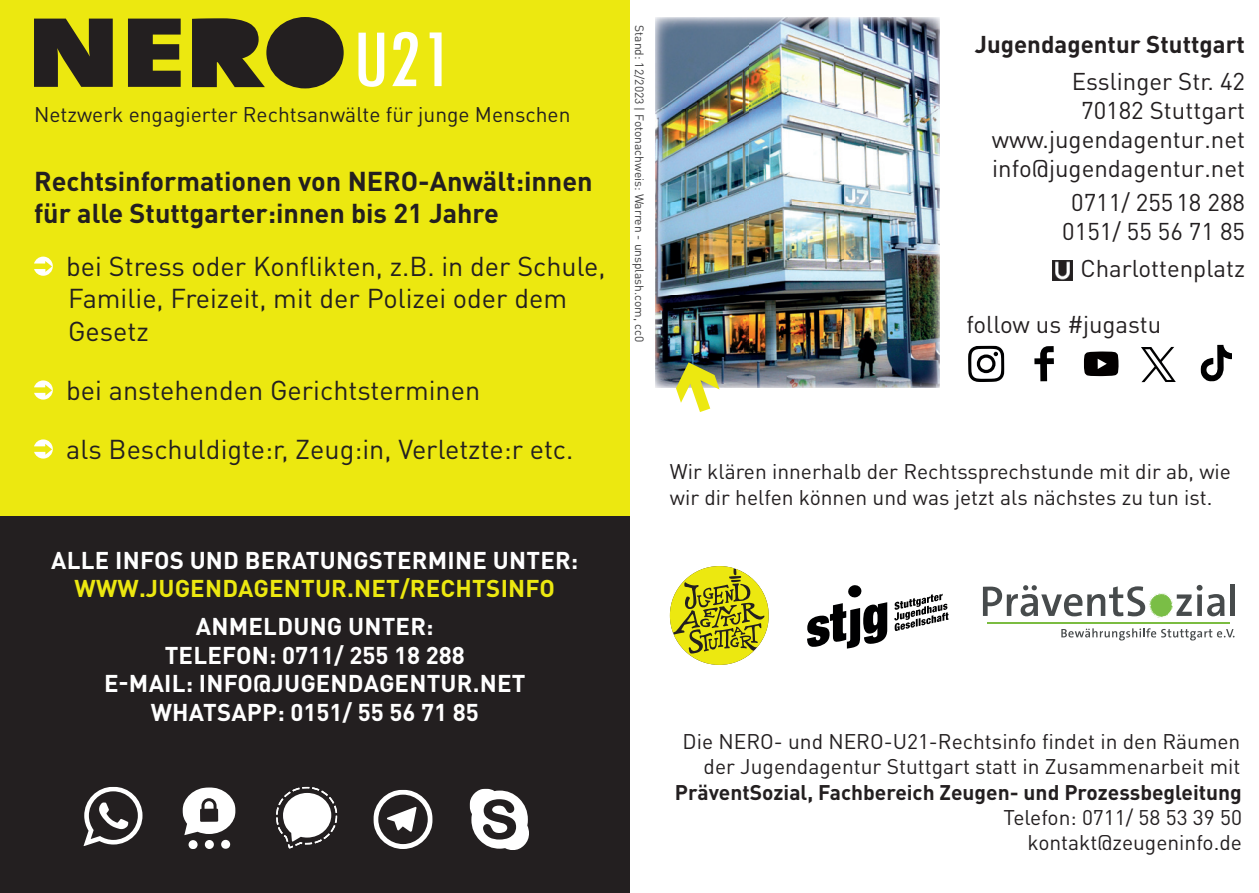
<style>
.page{position:relative;width:1259px;height:893px;background:#fff}
.page>*{position:absolute;margin:0;border:0;box-sizing:border-box;transform-origin:0 0}
.t1{font:27px/32.4px "DIN Pro";color:#231f20}
.t2{font:700 27px/32.4px "DIN Pro";color:#231f20}
.t3{font:24px/28.8px "DIN Pro";color:#231f20;text-align:right}
.t4{font:700 24px/28.8px "DIN Pro";letter-spacing:.01em;color:#fff;text-align:center}
.t5{font:700 24px "DIN Pro";letter-spacing:.01em;color:#ece810}
.t6{font:700 24px "DIN Pro";color:#231f20}
.t7{font:21px/25.2px "DIN Pro";color:#231f20;text-align:right}
.t8{font:700 21px "DIN Pro";color:#231f20}
.t9{font:12px "DIN Pro";color:#3e3e3f}
</style>
<div class="page">
<div style="left:0;top:0;width:629px;height:893px;background:#ece810"></div>
<img style="left:1052px;top:260px;width:20px;height:20px">
<svg style="left:192px;top:18px;width:73px;height:69px"></svg>
<svg style="left:128px;top:19px;width:53px;height:68px"></svg>
<svg style="left:34px;top:19px;width:79px;height:68px;background:#433f1d"></svg>
<div style="left:266px;top:17px;width:78px;height:71px;background:#231f20;border-radius:50%"></div>
<svg style="left:358px;top:33px;width:26px;height:54px"></svg>
<svg style="left:392px;top:32px;width:26px;height:54px"></svg>
<svg style="left:429px;top:32px;width:12px;height:54px"></svg>
<div style="left:0;top:516px;width:629px;height:377px;background:#231f20"></div>
<svg style="left:670px;top:566px;width:99px;height:99px"></svg>
<hr style="left:1230px;top:584px;width:4px;height:32px;background:#474b4c">
<svg style="left:1061px;top:628px;width:173px;height:12px"></svg>
<hr style="left:987px;top:622px;width:243px;height:1px;background:#7bbc41">
<svg style="left:983px;top:585px;width:241px;height:33px"></svg>
<svg style="left:807px;top:602px;width:80px;height:47px"></svg>
<svg style="left:847px;top:585px;width:15px;height:13px"></svg>
<svg style="left:894px;top:594px;width:54px;height:37px"></svg>
<div style="left:205px;top:840px;width:9px;height:9px;background:#fff;border-radius:50%"></div>
<div style="left:188px;top:840px;width:10px;height:9px;background:#fff;border-radius:50%"></div>
<div style="left:221px;top:840px;width:9px;height:9px;background:#fff;border-radius:50%"></div>
<svg style="left:182px;top:787px;width:54px;height:48px"></svg>
<svg style="left:276px;top:787px;width:61px;height:62px"></svg>
<svg style="left:469px;top:789px;width:60px;height:61px"></svg>
<svg style="left:373px;top:790px;width:60px;height:59px"></svg>
<svg style="left:83px;top:787px;width:60px;height:59px"></svg>
<svg style="left:1034px;top:346px;width:20px;height:36px"></svg>
<svg style="left:1141px;top:347px;width:34px;height:35px"></svg>
<svg style="left:1084px;top:351px;width:34px;height:25px"></svg>
<svg style="left:1200px;top:345px;width:32px;height:37px"></svg>
<svg style="left:968px;top:346px;width:36px;height:36px"></svg>
<svg style="left:34px;top:257px;width:19px;height:19px"></svg>
<svg style="left:34px;top:380px;width:19px;height:20px"></svg>
<svg style="left:34px;top:439px;width:19px;height:20px"></svg>
<img style="left:655px;top:17px;width:285px;height:371px">
<svg style="left:669px;top:356px;width:55px;height:32px;background:#4a5969"></svg>
<p class="t7" style="left:34px;top:101px;width:538px">Netzwerk engagierter Rechtsanwälte für junge Menschen</p>
<p class="t2" style="left:34px;top:164px;width:560px">Rechtsinformationen von NERO-Anwält:innen für alle Stuttgarter:innen bis 21 Jahre</p>
<p class="t1" style="left:66px;top:249px;width:541px">bei Stress oder Konflikten, z.B. in der Schule,<br>Familie, Freizeit, mit der Polizei oder dem<br>Gesetz</p>
<p class="t1" style="left:66px;top:359px;width:509px;line-height:59.1px">bei anstehenden Gerichtsterminen<br>als Beschuldigte:r, Zeug:in, Verletzte:r etc.</p>
<p class="t4" style="left:51px;top:545px;width:528px">ALLE INFOS UND BERATUNGSTERMINE UNTER:</p>
<p class="t5" style="left:74px;top:572px;width:482px">WWW.JUGENDAGENTUR.NET/RECHTSINFO</p>
<p class="t4" style="left:104px;top:611px;width:423px">ANMELDUNG UNTER:<br>TELEFON: 0711/ 255 18 288<br>E-MAIL: INFO@JUGENDAGENTUR.NET<br>WHATSAPP: 0151/ 55 56 71 85</p>
<p class="t9" style="left:648px;top:25px;width:318px;rotate:90deg">Stand: 12/2023 | Fotonachweis: Warren - unsplash.com, cc0</p>
<p class="t6" style="left:974px;top:28px;width:272px">Jugendagentur Stuttgart</p>
<p class="t3" style="left:991px;top:66px;width:255px">Esslinger Str. 42<br>70182 Stuttgart www.jugendagentur.net info@jugendagentur.net</p>
<p class="t3" style="left:1062px;top:187px;width:184px;text-align:center">0711/ 25518 288<br>0151/ 55 56 71 85</p>
<p class="t3" style="left:1080px;top:253px;width:166px">Charlottenplatz</p>
<p class="t3" style="left:966px;top:309px;width:196px">follow us #jugastu</p>
<p class="t7" style="left:670px;top:458px;width:562px;text-align:left">Wir klären innerhalb der Rechtssprechstunde mit dir ab, wie wir dir helfen können und was jetzt als nächstes zu tun ist.</p>
<p class="t7" style="left:682px;top:727px;width:559px">Die NERO- und NERO-U21-Rechtsinfo findet in den Räumen der Jugendagentur Stuttgart statt in Zusammenarbeit mit</p>
<p class="t8" style="left:675px;top:778px;width:568px">PräventSozial, Fachbereich Zeugen- und Prozessbegleitung</p>
<p class="t7" style="left:1003px;top:804px;width:240px">Telefon: 0711/ 58 53 39 50 kontakt@zeugeninfo.de</p>
</div>
